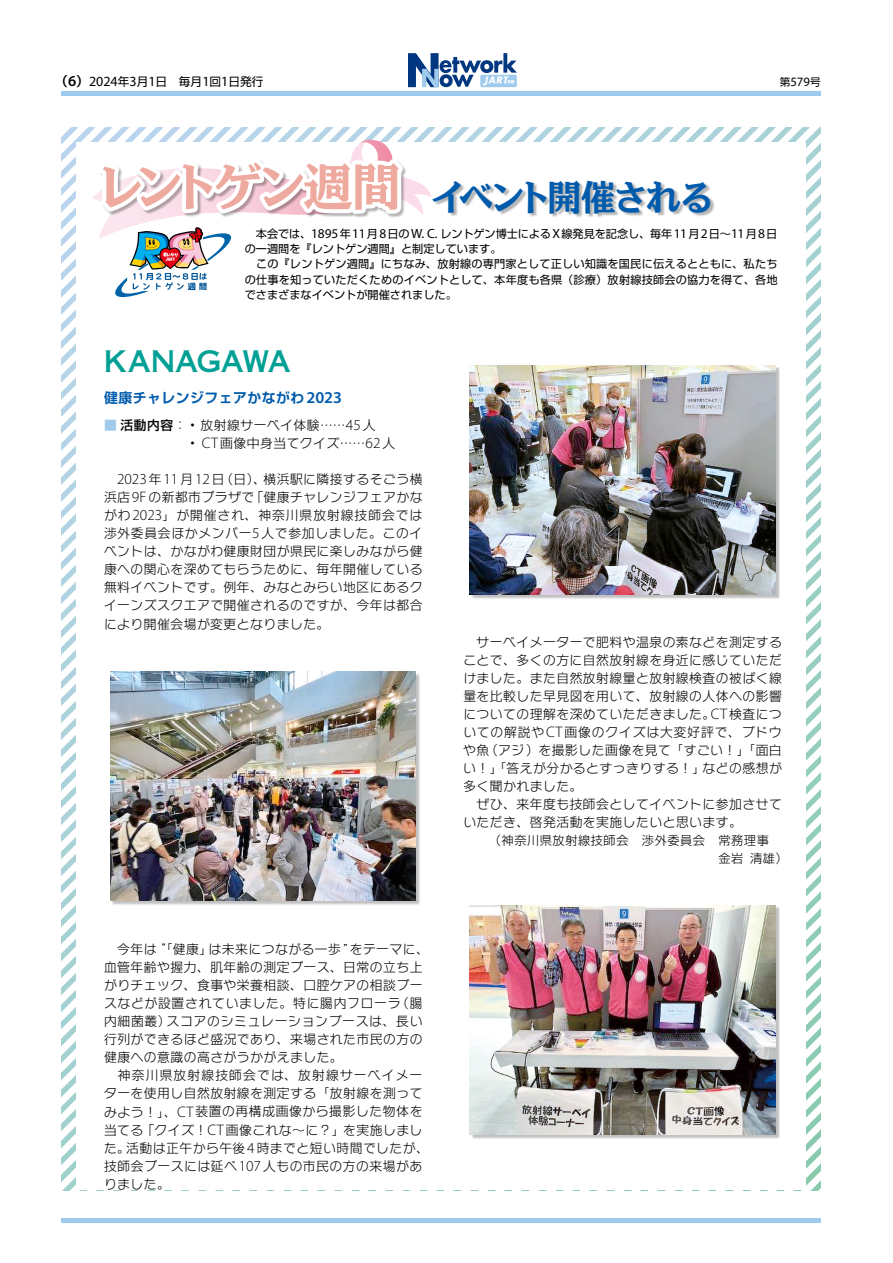
<style>
.page{position:relative;width:893px;height:1263px;background:#fff}
.page>*{position:absolute;margin:0;border:0;box-sizing:border-box;transform-origin:0 0}
.t1{font:36.15px "Ro NOW Std ME";letter-spacing:-.11em;color:#005bac}
.t2{font:29.7px "Copperplate Thirty One AB";letter-spacing:-.05em;color:#00a094;scale:.9 1}
.t3{font:700 13.8px "Shin Go Pr 6 N De";letter-spacing:.04em;color:#005bac}
.t4{font:300 12.75px/18.1px "Typelabo N Std";letter-spacing:.04em;color:#000;text-align:justify}
.t5{font:300 12.75px/18.1px "Shin Go Pr 6";letter-spacing:.04em;color:#000}
.t6{font:300 12.75px "Shin Go Pr 6";letter-spacing:.08em;color:#000}
.t7{font:12.75px "Myriad Pro";color:#000}
.t8{font:300 12.15px/18px "Shin Go Pr 6 N";letter-spacing:.045em;color:#000}
.t9{font:11.7px "Shin Go Pr 6 N";color:#000}
.t10{font:11.1px/15.5px "Shin Go Pr 6 N";letter-spacing:.015em;color:#000}
.s1{font-family:"Shin Go Pr 6 N De";font-weight:700;font-size:12.75px}
.s2{font-family:"Myriad Pro";font-weight:600;font-size:15.3px}
.s3{font-family:"Myriad Pro";font-size:14.1px}
.s4{font-family:"Shin Go Pr 6 N";font-size:10.65px}
.s5{font-size:51px;color:#efaaa0}
.s6{font-family:"Myriad Pro";font-size:13.35px}
.s7{font-family:"Hira Kaku Std N W4"}
.s8{font-family:"Myriad Pro";font-weight:600;font-size:16.65px}
.s9{color:#a1cbed}
.s10{font-family:"Shin Go Pr 6 N";font-weight:500}
.s11{font-family:"Typelabo N Std"}
.s12{font-family:"Myriad Pro";font-size:15.3px}
.s13{font-family:"Shin Go Pr 6"}
.s14{font-family:"Hira Kaku Std W2";font-weight:400}
</style>
<div class="page">
<hr style="left:62px;top:1218px;width:759px;height:4px;background:#a1cbed">
<div style="left:62px;top:91px;width:759px;height:5px;background:#a1cbed"></div>
<div style="left:100px;top:160px;width:615px;height:58px;background:#000;opacity:.3"></div>
<svg style="left:62px;top:53px;width:455px;height:1137px"></svg>
<div style="left:112px;top:673px;width:308px;height:232px;background:#000;opacity:.25"></div>
<img style="left:111px;top:672px;width:305px;height:229px">
<div style="left:471px;top:367px;width:309px;height:232px;background:#000;opacity:.25"></div>
<img style="left:470px;top:366px;width:305px;height:228px">
<div style="left:471px;top:907px;width:309px;height:232px;background:#000;opacity:.25"></div>
<img style="left:470px;top:906px;width:305px;height:228px">
<p class="t9" style="left:55px;top:72px;width:210px"><span class="s1">（</span><span class="s2">6</span><span class="s1">）</span><span class="s3">2024</span>年<span class="s3">3</span>月<span class="s3">1</span>日　毎月<span class="s3">1</span>回<span class="s3">1</span>日発行</p>
<p class="t7" style="left:780px;top:74px;width:42px"><span class="s4">第</span>579<span class="s4">号</span></p>
<h1 class="t1" style="left:94px;top:172px;width:622px"><span class="s5">レントゲン週間</span> イベント開催される</h1>
<p class="t10" style="left:245px;top:225px;width:534px">　本会では、<span class="s6">1895</span>年<span class="s6">11</span>月<span class="s6">8</span>日の<span class="s6">W. C.</span> レントゲン博士による<span class="s6">X</span>線発見を記念し、毎年<span class="s6">11</span>月<span class="s6">2</span>日～<span class="s6">11</span>月<span class="s6">8</span>日の一週間を<span class="s7">『</span>レントゲン週間<span class="s7">』</span>と制定しています。<br>　この<span class="s7">『</span>レントゲン週間<span class="s7">』</span>にちなみ、放射線の専門家として正しい知識を国民に伝えるとともに、私たちの仕事を知っていただくためのイベントとして、本年度も各県（診療）放射線技師会の協力を得て、各地でさまざまなイベントが開催されました。</p>
<h2 class="t2" style="left:103px;top:344px;width:210px">KANAGAWA</h2>
<p class="t3" style="left:104px;top:386px;width:239px">健康チャレンジフェアかながわ<span class="s8">2023</span></p>
<p class="t5" style="left:104px;top:415px;width:273px"><span class="s9">■</span> <span class="s10">活動内容</span>： • 放射線<span class="s11">サーベイ</span>体験……<span class="s12">45</span>人</p>
<p class="t5" style="left:190px;top:433px;width:206px">• <span class="s12">CT</span>画像中身当<span class="s11">てクイズ</span>……<span class="s12">62</span>人</p>
<p class="t5" style="left:117px;top:469px;width:307px"><span class="s12">2023</span>年<span class="s12">11</span>月<span class="s12">12</span>日（日）、横浜駅<span class="s11">に</span>隣接<span class="s11">するそごう</span>横</p>
<p class="t4" style="left:104px;top:487px;width:320px"><span class="s13">浜店</span><span class="s12">9F</span>の<span class="s13">新都市</span>プラザで<span class="s13">｢健康</span>チャレンジフェアかな</p>
<p class="t6" style="left:104px;top:505px;width:320px"><span class="s11">がわ</span><span class="s12">2023</span><span class="s14">」</span><span class="s11">が</span>開催<span class="s11">され</span>、神奈川県放射線技師会<span class="s11">では</span></p>
<p class="t4" style="left:104px;top:523px;width:320px"><span class="s13">渉外委員会</span>ほかメンバー<span class="s12">5</span><span class="s13">人</span>で<span class="s13">参加</span>しました<span class="s13">。</span>このイベントは<span class="s13">、</span>かながわ<span class="s13">健康財団</span>が<span class="s13">県民</span>に<span class="s13">楽</span>しみながら<span class="s13">健康</span>への<span class="s13">関心</span>を<span class="s13">深</span>めてもらうために<span class="s13">、毎年開催</span>している<span class="s13">無料</span>イベントです<span class="s13">。例年、</span>みなとみらい<span class="s13">地区</span>にあるクイーンズスクエアで<span class="s13">開催</span>されるのですが<span class="s13">、今年</span>は<span class="s13">都合</span>により<span class="s13">開催会場</span>が<span class="s13">変更</span>となりました<span class="s13">。</span></p>
<p class="t5" style="left:104px;top:939px;width:326px">　今年<span class="s11">は</span>“<span class="s14">「</span>健康<span class="s14">」</span><span class="s11">は</span>未来<span class="s11">につながる</span>一歩 ”<span class="s11">をテーマに</span>、血管年齢<span class="s11">や</span>握力、肌年齢<span class="s11">の</span>測定<span class="s11">ブース</span>、日常<span class="s11">の</span>立<span class="s11">ち</span>上</p>
<p class="t4" style="left:104px;top:975px;width:320px">がりチェック<span class="s13">、食事</span>や<span class="s13">栄養相談、口腔</span>ケアの<span class="s13">相談</span>ブースなどが<span class="s13">設置</span>されていました<span class="s13">。特</span>に<span class="s13">腸内</span>フローラ<span class="s13">（腸内細菌叢）</span>スコアのシミュレーションブースは<span class="s13">、長</span>い<span class="s13">行列</span>ができるほど<span class="s13">盛況</span>であり<span class="s13">、来場</span>された<span class="s13">市民</span>の<span class="s13">方</span>の<span class="s13">健康</span>への<span class="s13">意識</span>の<span class="s13">高</span>さがうかがえました<span class="s13">。</span></p>
<p class="t5" style="left:104px;top:1065px;width:320px;text-align:justify">　神奈川県放射線技師会<span class="s11">では</span>、放射線<span class="s11">サーベイメーターを</span>使用<span class="s11">し</span>自然放射線<span class="s11">を</span>測定<span class="s11">する</span><span class="s14">「</span>放射線<span class="s11">を</span>測<span class="s11">ってみよう</span>！<span class="s14">」</span>、<span class="s12">CT</span>装置<span class="s11">の</span>再構成画像<span class="s11">から</span>撮影<span class="s11">した</span>物体<span class="s11">を</span></p>
<p class="t4" style="left:104px;top:1119px;width:326px;text-align:left"><span class="s13">当</span>てる<span class="s13">｢</span>クイズ<span class="s13">！</span><span class="s12">CT</span><span class="s13">画像</span>これな<span class="s13">～</span>に<span class="s13">？</span><span class="s14">」</span>を<span class="s13">実施</span>しました<span class="s13">。活動</span>は<span class="s13">正午</span>から<span class="s13">午後</span><span class="s12">4</span><span class="s13">時</span>までと<span class="s13">短</span>い<span class="s13">時間</span>でしたが<span class="s13">、技師会</span>ブースには<span class="s13">延</span>べ<span class="s12">107</span><span class="s13">人</span>もの<span class="s13">市民</span>の<span class="s13">方</span>の<span class="s13">来場</span>がありました<span class="s13">。</span></p>
<p class="t4" style="left:463px;top:631px;width:320px;text-align:right">サーベイメーターで<span class="s13">肥料</span>や<span class="s13">温泉</span>の<span class="s13">素</span>などを<span class="s13">測定</span>することで<span class="s13">、多</span>くの<span class="s13">方</span>に<span class="s13">自然放射線</span>を<span class="s13">身近</span>に<span class="s13">感</span>じていただ</p>
<p class="t5" style="left:463px;top:668px;width:320px"><span class="s11">けました</span>。<span class="s11">また</span>自然放射線量<span class="s11">と</span>放射線検査<span class="s11">の</span>被<span class="s11">ばく</span>線量<span class="s11">を</span>比較<span class="s11">した</span>早見図<span class="s11">を</span>用<span class="s11">いて</span>、放射線<span class="s11">の</span>人体<span class="s11">への</span>影響</p>
<p class="t4" style="left:463px;top:704px;width:320px">についての<span class="s13">理解</span>を<span class="s13">深</span>めていただきました<span class="s13">。</span><span class="s12">CT</span><span class="s13">検査</span>についての<span class="s13">解説</span>や<span class="s12">CT</span><span class="s13">画像</span>のクイズは<span class="s13">大変好評</span>で<span class="s13">、</span>ブドウや<span class="s13">魚（</span>アジ<span class="s13">）</span>を<span class="s13">撮影</span>した<span class="s13">画像</span>を<span class="s13">見</span>て<span class="s14">「</span>すごい<span class="s13">！</span><span class="s14">」「</span><span class="s13">面白</span>い<span class="s13">！</span><span class="s14">」「</span><span class="s13">答</span>えが<span class="s13">分</span>かるとすっきりする<span class="s13">！</span><span class="s14">」</span>などの<span class="s13">感想</span>が<span class="s13">多</span>く<span class="s13">聞</span>かれました<span class="s13">。</span></p>
<p class="t4" style="left:463px;top:794px;width:320px;text-indent:13px">ぜひ<span class="s13">、来年度</span>も<span class="s13">技師会</span>としてイベントに<span class="s13">参加</span>させていただき<span class="s13">、啓発活動</span>を<span class="s13">実施</span>したいと<span class="s13">思</span>います<span class="s13">。</span></p>
<p class="t8" style="left:718px;top:830px;width:71px;text-indent:-229px">（神奈川県放射線技師会　渉外委員会　常務理事　金岩清雄）</p>
</div>
